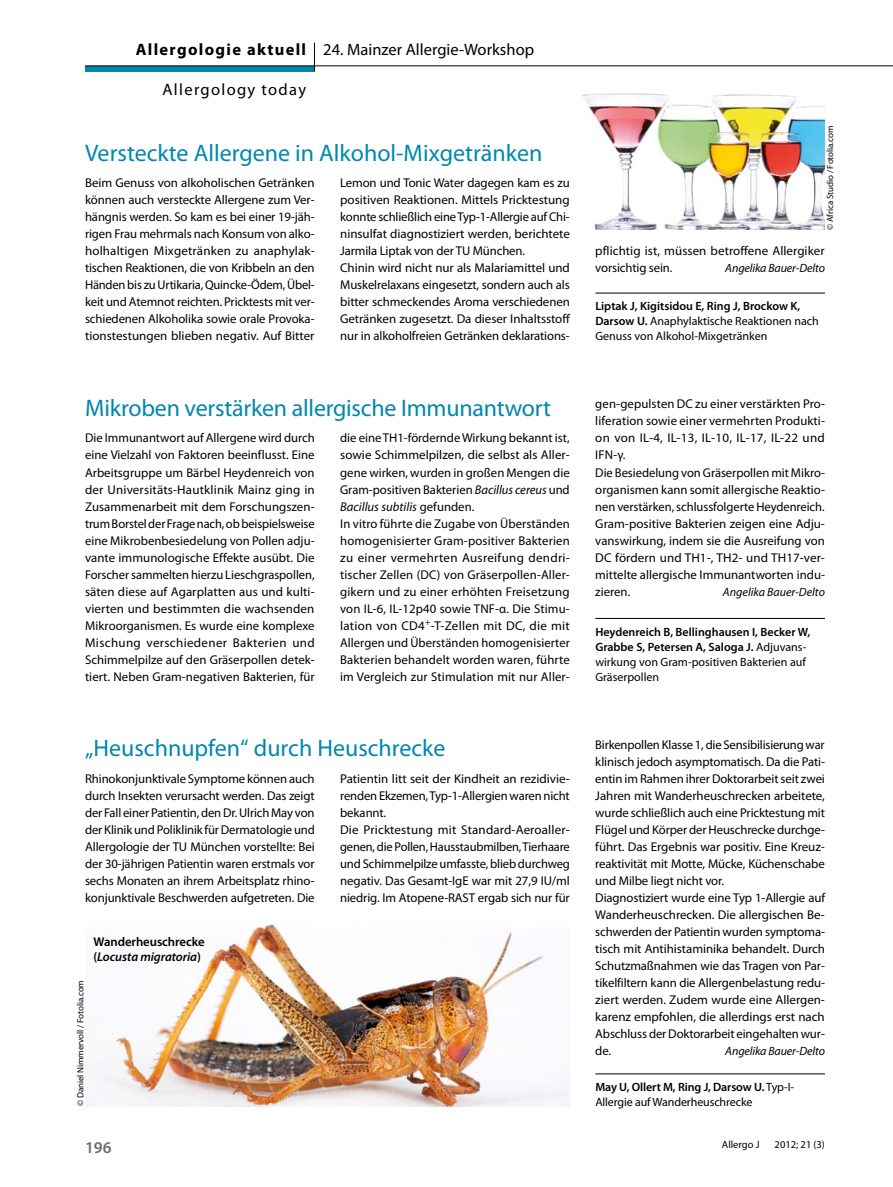
<style>
.page{position:relative;width:893px;height:1187px;background:#fff}
.page>*{position:absolute;margin:0;border:0;box-sizing:border-box;transform-origin:0 0}
.t1{font:24px "Myriad Pro";color:#0088ad}
.t2{font:16.5px "Myriad Pro";color:#000}
.t3{font:16.5px "Myriad Pro";letter-spacing:.08em;color:#000}
.t4{font:600 16.5px "Myriad Pro";color:#6e6d67}
.t5{font:12.75px/17px "Myriad Pro";letter-spacing:-.005em;color:#000}
.t6{font:600 12.75px/15px "Myriad Pro";letter-spacing:-.005em;color:#000}
.t7{font:12px/15px "Myriad Pro";color:#000}
.t8{font:600 12px/15px "Myriad Pro";color:#000}
.t9{font:italic 12px "Myriad Pro";letter-spacing:-.01em;color:#000}
.t10{font:10.5px "Myriad Pro";color:#000}
.t11{font:9px "Myriad Pro";letter-spacing:-.01em;color:#000}
.s1{font-weight:700}
.s2{font-style:italic}
.s3{font-weight:600}
.s4{font-weight:400}
</style>
<div class="page">
<div style="left:85px;top:66px;width:230px;height:5px;background:#0088ad"></div>
<hr style="left:85px;top:66px;width:808px;height:1px;background:#000">
<svg style="left:314px;top:43px;width:1px;height:28px"></svg>
<hr style="left:595px;top:293px;width:230px;height:1px;background:#000">
<hr style="left:595px;top:618px;width:230px;height:1px;background:#000">
<hr style="left:595px;top:1073px;width:230px;height:1px;background:#000">
<img style="left:582px;top:93px;width:243px;height:137px">
<img style="left:85px;top:924px;width:485px;height:182px">
<p class="t2" style="left:136px;top:39px;width:400px"><span class="s1">Allergologie aktuell</span> 24. Mainzer Allergie-Workshop</p>
<p class="t3" style="left:163px;top:79px;width:145px">Allergology today</p>
<h1 class="t1" style="left:85px;top:138px;width:459px">Versteckte Allergene in Alkohol-Mixgetränken</h1>
<p class="t5" style="left:85px;top:174px;width:231px;text-align:justify">Beim Genuss von alkoholischen Getränken können auch versteckte Allergene zum Ver&shy;hängnis werden. So kam es bei einer 19-jäh&shy;rigen Frau mehrmals nach Konsum von alko&shy;holhaltigen Mixgetränken zu anaphylak&shy;tischen Reaktionen, die von Kribbeln an den Händen bis zu Urtikaria, Quincke-Ödem, Übel&shy;keit und Atemnot reichten. Pricktests mit ver&shy;schiedenen Alkoholika sowie orale Provoka&shy;tionstestungen blieben negativ. Auf Bitter</p>
<p class="t5" style="left:340px;top:174px;width:231px">Lemon und Tonic Water dagegen kam es zu positiven Reaktionen. Mittels Pricktestung konnte schließlich eine Typ-1-Allergie auf Chi&shy;ninsulfat diagnostiziert werden, berichtete Jarmila Liptak von der TU München.<br>Chinin wird nicht nur als Malariamittel und Muskelrelaxans eingesetzt, sondern auch als bitter schmeckendes Aroma verschiedenen Getränken zugesetzt. Da dieser Inhaltsstoff nur in alkoholfreien Getränken deklarations-</p>
<h1 class="t1" style="left:85px;top:393px;width:467px">Mikroben verstärken allergische Immunantwort</h1>
<p class="t5" style="left:85px;top:429px;width:231px;text-align:justify">Die Immunantwort auf Allergene wird durch eine Vielzahl von Faktoren beeinflusst. Eine Arbeitsgruppe um Bärbel Heydenreich von der Universitäts-Hautklinik Mainz ging in Zusammenarbeit mit dem Forschungszen&shy;trum Borstel der Frage nach, ob beispielsweise eine Mikrobenbesiedelung von Pollen adju&shy;vante immunologische Effekte ausübt. Die Forscher sammelten hierzu Lieschgraspollen, säten diese auf Agarplatten aus und kulti&shy;vierten und bestimmten die wachsenden Mikroorganismen. Es wurde eine komplexe Mischung verschiedener Bakterien und Schimmelpilze auf den Gräserpollen detek&shy;tiert. Neben Gram-negativen Bakterien, für</p>
<p class="t5" style="left:340px;top:429px;width:231px">die eine TH1-fördernde Wirkung bekannt ist, sowie Schimmelpilzen, die selbst als Aller&shy;gene wirken, wurden in großen Mengen die Gram-positiven Bakterien <span class="s2">Bacillus cereus</span> und <span class="s2">Bacillus subtilis</span> gefunden.<br>In vitro führte die Zugabe von Überständen homogenisierter Gram-positiver Bakterien zu einer vermehrten Ausreifung dendri&shy;tischer Zellen (DC) von Gräserpollen-Aller&shy;gikern und zu einer erhöhten Freisetzung von IL-6, IL-12p40 sowie TNF-α. Die Stimu&shy;lation von CD4<sup>+</sup>-T-Zellen mit DC, die mit Allergen und Überständen homogenisierter Bakterien behandelt worden waren, führte im Vergleich zur Stimulation mit nur Aller-</p>
<h1 class="t1" style="left:85px;top:733px;width:362px">„Heuschnupfen“ durch Heuschrecke</h1>
<p class="t5" style="left:85px;top:769px;width:231px;text-align:justify">Rhinokonjunktivale Symptome können auch durch Insekten verursacht werden. Das zeigt der Fall einer Patientin, den Dr. Ulrich May von der Klinik und Poliklinik für Dermatologie und Allergologie der TU München vorstellte: Bei der 30-jährigen Patientin waren erstmals vor sechs Monaten an ihrem Arbeitsplatz rhino&shy;konjunktivale Beschwerden aufgetreten. Die</p>
<p class="t5" style="left:340px;top:769px;width:231px">Patientin litt seit der Kindheit an rezidivie&shy;renden Ekzemen, Typ-1-Allergien waren nicht bekannt.<br>Die Pricktestung mit Standard-Aeroaller&shy;genen, die Pollen, Hausstaubmilben, Tierhaare und Schimmelpilze umfasste, blieb durchweg negativ. Das Gesamt-IgE war mit 27,9 IU/ml niedrig. Im Atopene-RAST ergab sich nur für</p>
<p class="t11" style="left:75px;top:1106px;width:127px;rotate:-90deg">© Daniel Nimmervoll / Fotolia.com</p>
<p class="t6" style="left:94px;top:933px;width:113px">Wanderheuschrecke (<span class="s2">Locusta migratoria</span>)</p>
<p class="t4" style="left:85px;top:1136px;width:28px">196</p>
<p class="t11" style="left:825px;top:230px;width:106px;rotate:-90deg">© Africa Studio / Fotolia.com</p>
<p class="t5" style="left:595px;top:242px;width:231px">pflichtig ist, müssen betroffene Allergiker vorsichtig sein.</p>
<p class="t9" style="left:725px;top:261px;width:101px">Angelika Bauer-Delto</p>
<p class="t7" style="left:595px;top:298px;width:225px"><span class="s3">Liptak J, Kigitsidou E, Ring J, Brockow K,<br>Darsow U.</span> Anaphylaktische Reaktionen nach<br>Genuss von Alkohol-Mixgetränken</p>
<p class="t5" style="left:595px;top:395px;width:231px">gen-gepulsten DC zu einer verstärkten Pro&shy;liferation sowie einer vermehrten Produkti&shy;on von IL-4, IL-13, IL-10, IL-17, IL-22 und IFN-γ.<br>Die Besiedelung von Gräserpollen mit Mikro&shy;organismen kann somit allergische Reaktio&shy;nen verstärken, schlussfolgerte Heydenreich.<br>Gram-positive Bakterien zeigen eine Adju&shy;vanswirkung, indem sie die Ausreifung von DC fördern und TH1-, TH2- und TH17-ver&shy;mittelte allergische Immunantworten indu&shy;zieren.</p>
<p class="t9" style="left:723px;top:584px;width:103px">Angelika Bauer-Delto</p>
<p class="t8" style="left:595px;top:623px;width:216px">Heydenreich B, Bellinghausen I, Becker W, Grabbe S, Petersen A, Saloga J. <span class="s4">Adjuvans&shy;wirkung von Gram-positiven Bakterien auf Gräserpollen</span></p>
<p class="t5" style="left:595px;top:735px;width:231px">Birkenpollen Klasse 1, die Sensibilisierung war klinisch jedoch asymptomatisch. Da die Pati&shy;entin im Rahmen ihrer Doktorarbeit seit zwei Jahren mit Wanderheuschrecken arbeitete, wurde schließlich auch eine Pricktestung mit Flügel und Körper der Heuschrecke durchge&shy;führt. Das Ergebnis war positiv. Eine Kreuz&shy;reaktivität mit Motte, Mücke, Küchenschabe und Milbe liegt nicht vor.<br>Diagnostiziert wurde eine Typ 1-Allergie auf Wanderheuschrecken. Die allergischen Be&shy;schwerden der Patientin wurden symptoma&shy;tisch mit Antihistaminika behandelt. Durch Schutzmaßnahmen wie das Tragen von Par&shy;tikelfiltern kann die Allergenbelastung redu&shy;ziert werden. Zudem wurde eine Allergen&shy;karenz empfohlen, die allerdings erst nach Abschluss der Doktorarbeit eingehalten wur&shy;de.</p>
<p class="t9" style="left:725px;top:1043px;width:101px">Angelika Bauer-Delto</p>
<p class="t7" style="left:595px;top:1079px;width:200px"><span class="s3">May U, Ollert M, Ring J, Darsow U.</span> Typ-I-<br>Allergie auf Wanderheuschrecke</p>
<p class="t10" style="left:722px;top:1137px;width:39px">Allergo J</p>
<p class="t10" style="left:775px;top:1137px;width:52px">2012; 21 (3)</p>
</div>
